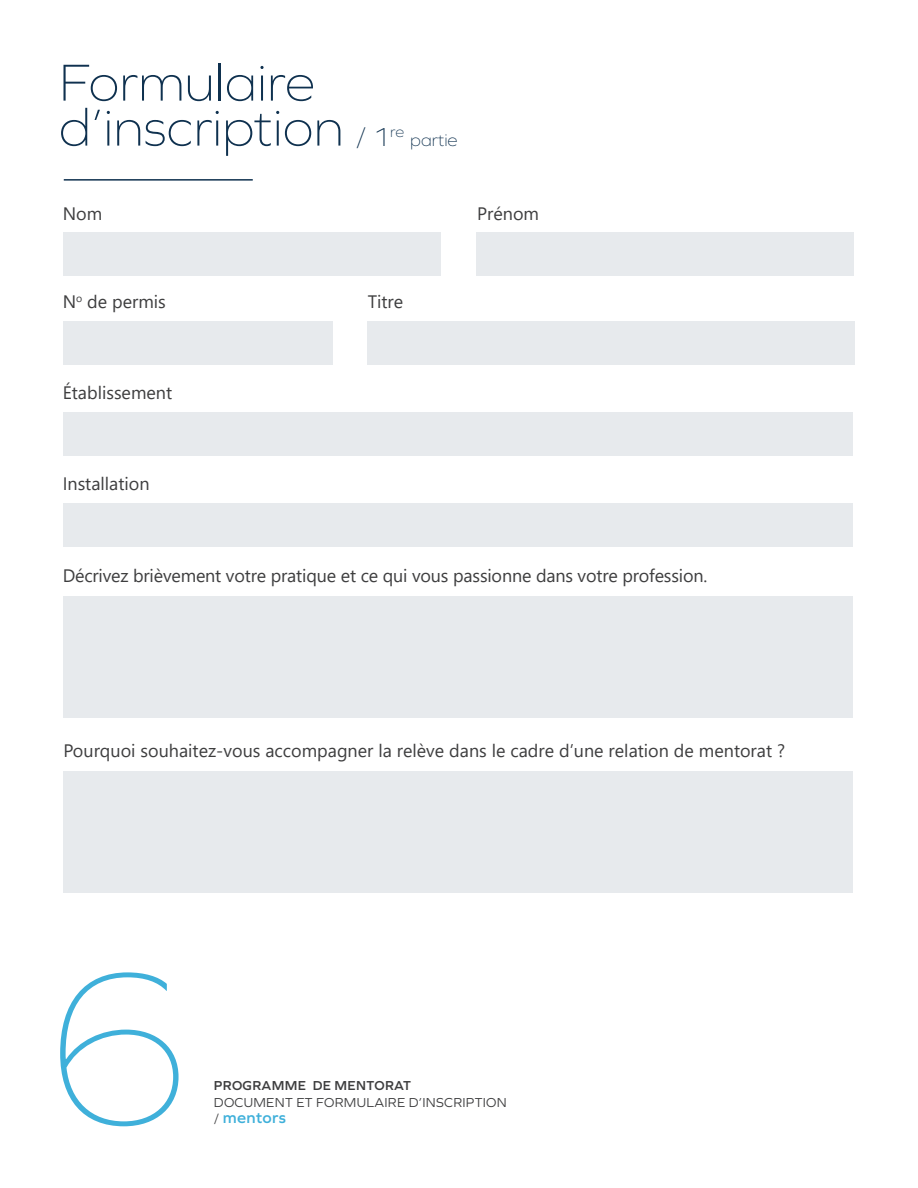
<style>
.page{position:relative;width:918px;height:1188px;background:#fff}
.page>*{position:absolute;margin:0;border:0;box-sizing:border-box;transform-origin:0 0}
.t1{font:100 225px "Graphie";color:#3fb0da}
.En-tête_-_Aligner_au{font:200 54px/45px "Graphie";color:#0f314f}
.En-tête_-_Aligner_au-2{font:200 27px "Graphie";color:#0f314f}
.t2{font:18px "Segoe UI";color:#3e3e3f}
.En-tête_-_Aligner_au-3{font:200 18px "Graphie";color:#0f314f}
.Sous-titre_-_Aligner{font:600 16.5px "Graphie";letter-spacing:.02em;color:#3fb0da}
.Sous-titre_-_Aligner-2{font:13.5px "Graphie";letter-spacing:.02em;color:#3e3e3f}
.Sous-titre_-_Aligner-3{font:600 13.5px "Graphie";letter-spacing:.02em;color:#3e3e3f}
.s1{font-weight:400;font-size:13.5px;color:#3e3e3f}
</style>
<div class="page">
<hr style="left:64px;top:179px;width:189px;height:2px;background:#0f314f">
<div style="left:63px;top:233px;width:378px;height:43px;background:#e7eaed"></div>
<div style="left:63px;top:321px;width:270px;height:43px;background:#e7eaed"></div>
<div style="left:63px;top:413px;width:789px;height:43px;background:#e7eaed"></div>
<div style="left:63px;top:504px;width:789px;height:43px;background:#e7eaed"></div>
<div style="left:63px;top:596px;width:789px;height:122px;background:#e7eaed"></div>
<div style="left:476px;top:233px;width:378px;height:43px;background:#e7eaed"></div>
<div style="left:367px;top:321px;width:487px;height:43px;background:#e7eaed"></div>
<div style="left:64px;top:771px;width:789px;height:122px;background:#e7eaed"></div>
<p class="En-tête_-_Aligner_au" style="left:59px;top:59px;width:286px">Formulaire d’inscription</p>
<p class="En-tête_-_Aligner_au-2" style="left:356px;top:121px;width:50px">/ 1<sup>re</sup></p>
<p class="En-tête_-_Aligner_au-3" style="left:410px;top:130px;width:49px">partie</p>
<p class="t2" style="left:63px;top:197px;width:41px">Nom</p>
<p class="t2" style="left:477px;top:197px;width:63px">Prénom</p>
<p class="t2" style="left:63px;top:284px;width:105px">N<sup>o</sup> de permis</p>
<p class="t2" style="left:63px;top:375px;width:111px">Établissement</p>
<p class="t2" style="left:63px;top:467px;width:88px">Installation</p>
<p class="t2" style="left:368px;top:284px;width:37px">Titre</p>
<p class="t2" style="left:63px;top:559px;width:646px">Décrivez brièvement votre pratique et ce qui vous passionne dans votre profession.</p>
<p class="t2" style="left:64px;top:734px;width:723px">Pourquoi souhaitez-vous accompagner la relève dans le cadre d’une relation de mentorat ?</p>
<h1 class="t1" style="left:45px;top:919px;width:148px">6</h1>
<p class="Sous-titre_-_Aligner-3" style="left:214px;top:1078px;width:199px">PROGRAMME DE MENTORAT</p>
<p class="Sous-titre_-_Aligner-2" style="left:214px;top:1094px;width:294px">DOCUMENT ET FORMULAIRE D’INSCRIPTION</p>
<p class="Sous-titre_-_Aligner" style="left:214px;top:1108px;width:74px"><span class="s1">/</span> mentors</p>
</div>
